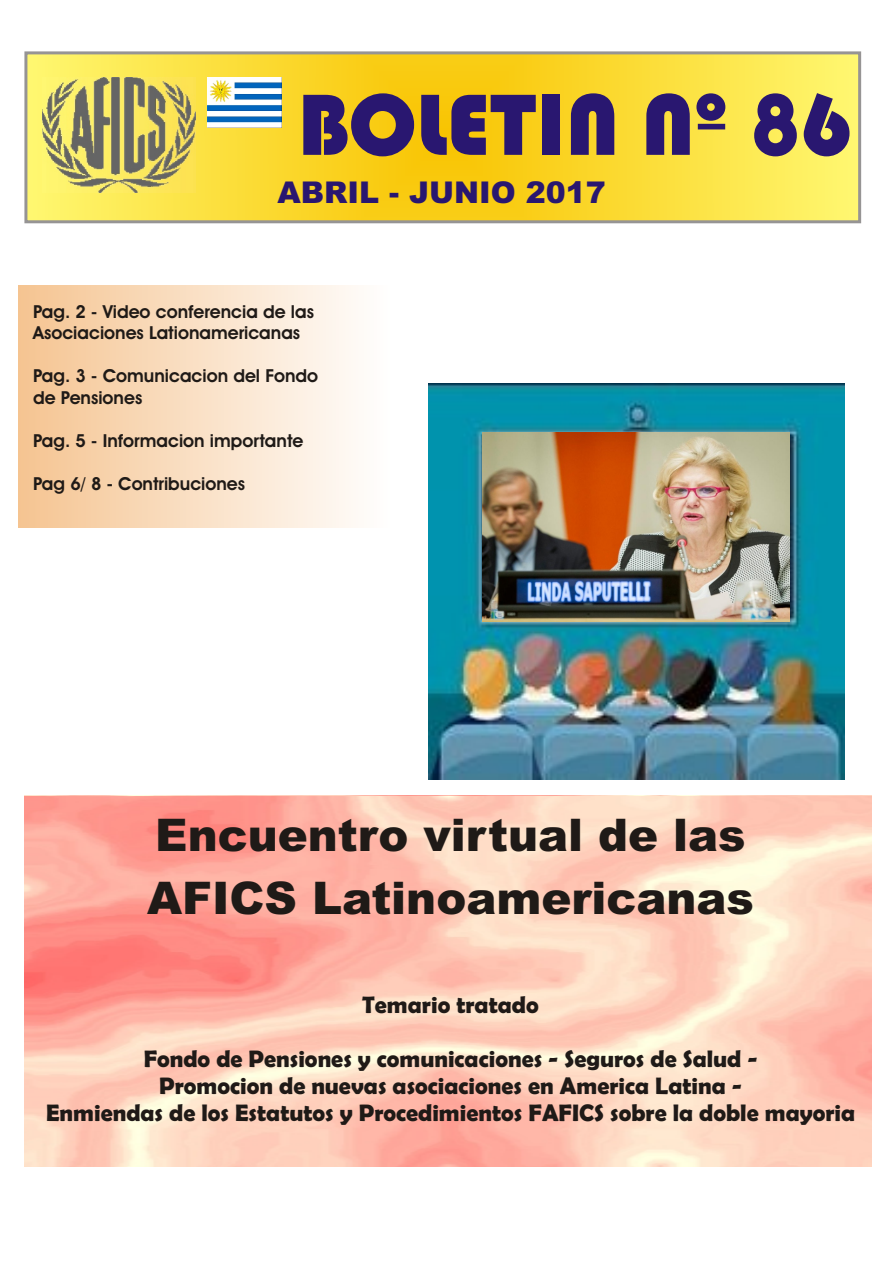
<style>
.page{position:relative;width:894px;height:1263px;background:#fff}
.page>*{position:absolute;margin:0;border:0;box-sizing:border-box;transform-origin:0 0}
.t1{font:90px "Bauhaus 93";color:#291770}
.t2{font:900 45px/63.4px "Arial";color:#1f1a17}
.t3{font:900 30px "Arial";color:#291770}
.t4{font:700 24px/27px "Berlin Sans FB Demi";color:#1f1a17;text-align:center}
.t5{font:700 18px/21.5px "Avant Garde Bk BT";color:#1f1a17}
</style>
<div class="page">
<svg style="left:28px;top:55px;width:829px;height:164px;background:#fbdb35"></svg>
<div style="left:24px;top:51px;width:837px;height:172px;border:3px solid #969494"></div>
<svg style="left:24px;top:795px;width:847px;height:371px;background:#fec5b3"></svg>
<div style="left:18px;top:285px;width:371px;height:242px;background:linear-gradient(to right,#f5c491,#fffefe)"></div>
<img style="left:43px;top:78px;width:153px;height:114px">
<img style="left:207px;top:78px;width:74px;height:49px">
<img style="left:428px;top:383px;width:417px;height:397px">
<img style="left:483px;top:432px;width:307px;height:189px">
<h1 class="t1" style="left:297px;top:74px;width:556px">BOLETIN Nº 86</h1>
<p class="t3" style="left:278px;top:181px;width:330px">ABRIL - JUNIO 2017</p>
<p class="t5" style="left:33px;top:303px;width:282px">Pag. 2 - Video conferencia de las<br>Asociaciones Lationamericanas</p>
<p class="t5" style="left:33px;top:367px;width:286px">Pag. 3 - Comunicacion del Fondo de Pensiones</p>
<p class="t5" style="left:33px;top:431px;width:272px">Pag. 5 - Informacion importante</p>
<p class="t5" style="left:33px;top:474px;width:213px">Pag 6/ 8 - Contribuciones</p>
<h2 class="t2" style="left:147px;top:807px;width:608px">Encuentro virtual de las<br>AFICS Latinoamericanas</h2>
<p class="t4" style="left:362px;top:991px;width:178px">Temario tratado</p>
<p class="t4" style="left:46px;top:1045px;width:811px">Fondo de Pensiones y comunicaciones - Seguros de Salud -<br>Promocion de nuevas asociaciones en America Latina -<br>Enmiendas de los Estatutos y Procedimientos FAFICS sobre la doble mayoria</p>
</div>
